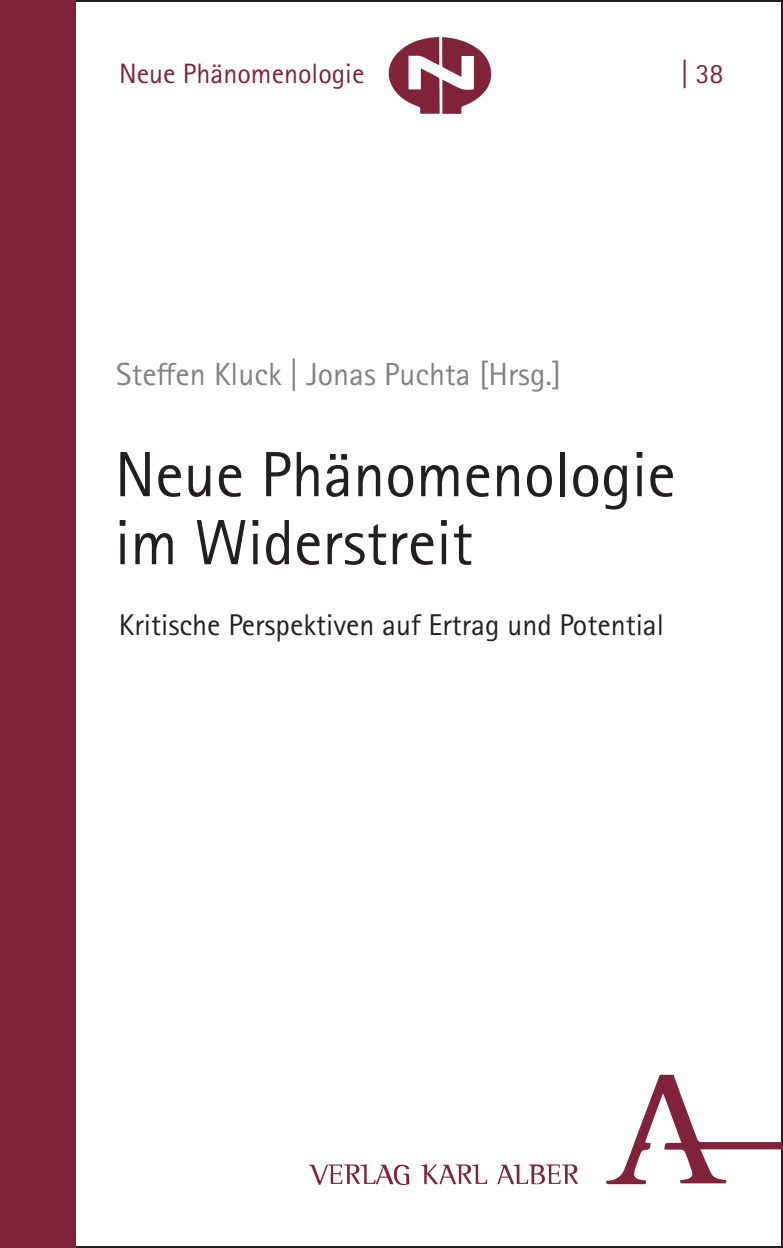
<style>
.page{position:relative;width:783px;height:1248px;background:#fff}
.page>*{position:absolute;margin:0;border:0;box-sizing:border-box;transform-origin:0 0}
.t1{font:64px/68px "Rotis Sans Serif Pro";color:#231f20}
.t2{font:32px "Rotis Sans Serif Pro";color:#808285}
.t3{font:30px "Rotis Sans Serif Pro";color:#231f20}
.t4{font:28px "Rotis Sans Serif Pro";color:#81223b}
</style>
<div class="page">
<div style="left:0;top:0;width:75px;height:1247px;background:#81223b"></div>
<img style="left:309px;top:1074px;width:473px;height:109px">
<svg style="left:388px;top:37px;width:104px;height:77px"></svg>
<p class="t4" style="left:119px;top:57px;width:247px">Neue Phänomenologie</p>
<p class="t4" style="left:681px;top:57px;width:44px">| 38</p>
<p class="t2" style="left:116px;top:355px;width:446px">Steffen Kluck | Jonas Puchta [Hrsg.]</p>
<h1 class="t1" style="left:115px;top:441px;width:562px">Neue Phänomenologie im Widerstreit</h1>
<p class="t3" style="left:119px;top:607px;width:546px">Kritische Perspektiven auf Ertrag und Potential</p>
</div>
